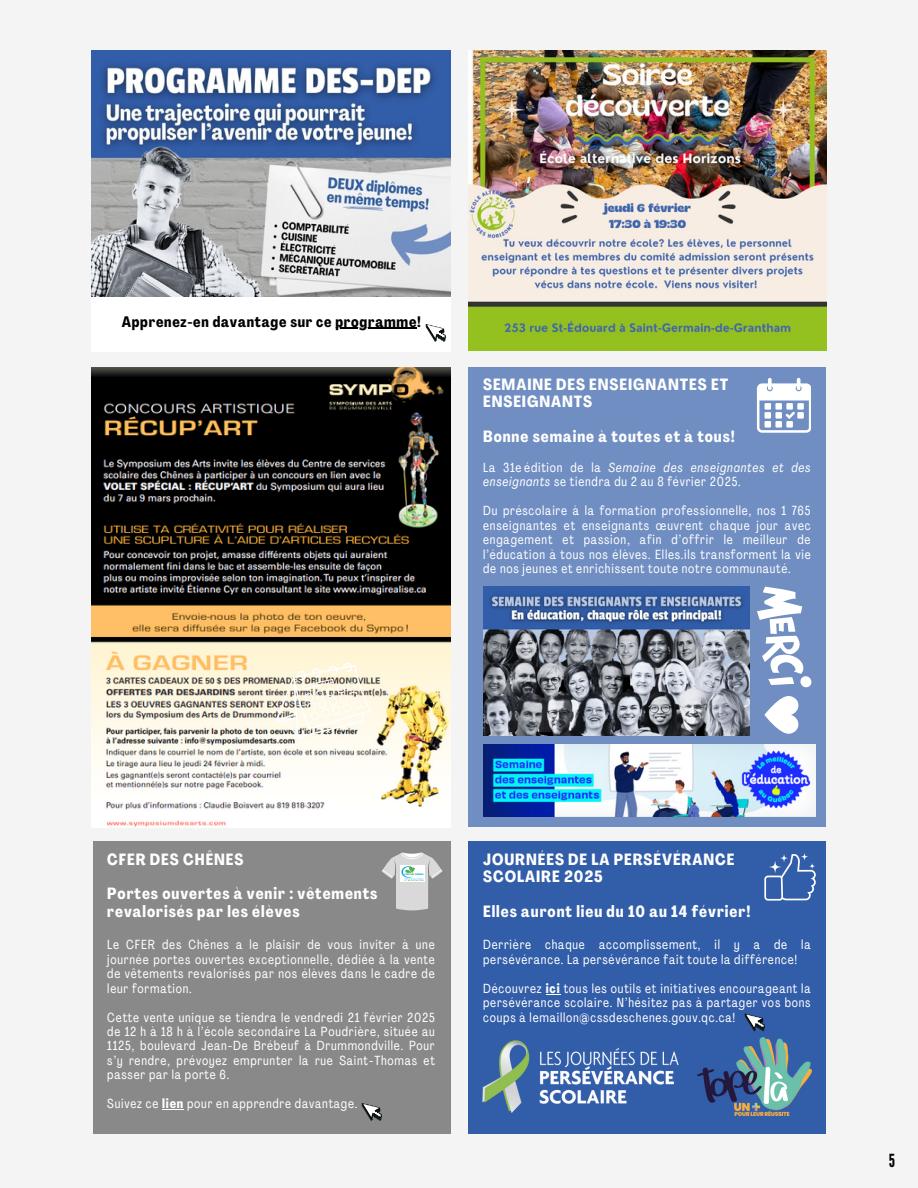
<style>
.page{position:relative;width:918px;height:1188px;background:#f4f4f4}
.page>*{position:absolute;margin:0;border:0;box-sizing:border-box;transform-origin:0 0}
.t1{font:18px "League Gothic";color:#000}
.t2{font:700 16.05px/17.4px "Agrandir Tight";letter-spacing:.06em;color:#fff}
.t3{font:700 15px "Agrandir Tight";letter-spacing:.05em;color:#000}
.t4{font:13.05px/14.4px "Agrandir Tight";letter-spacing:.06em;color:#fff;text-align:justify}
.s1{font-style:italic}
.s2{font-weight:700}
</style>
<div class="page">
<img style="left:468px;top:50px;width:358px;height:301px">
<img style="left:92px;top:50px;width:359px;height:247px">
<img style="left:92px;top:367px;width:359px;height:460px">
<div style="left:468px;top:367px;width:358px;height:460px;background:#708ec2"></div>
<div style="left:92px;top:297px;width:359px;height:55px;background:#fff"></div>
<hr style="left:336px;top:328px;width:81px;height:1px;background:#000">
<svg style="left:426px;top:324px;width:20px;height:18px"></svg>
<div style="left:93px;top:841px;width:358px;height:293px;background:#898989"></div>
<svg style="left:162px;top:1109px;width:22px;height:1px"></svg>
<svg style="left:362px;top:1103px;width:20px;height:18px"></svg>
<img style="left:483px;top:586px;width:267px;height:150px">
<img style="left:483px;top:745px;width:332px;height:72px">
<svg style="left:757px;top:587px;width:54px;height:101px"></svg>
<img style="left:275px;top:662px;width:96px;height:76px">
<svg style="left:757px;top:378px;width:54px;height:55px"></svg>
<svg style="left:382px;top:852px;width:60px;height:58px"></svg>
<img style="left:400px;top:866px;width:24px;height:16px">
<div style="left:468px;top:841px;width:358px;height:293px;background:#325da8"></div>
<img style="left:482px;top:1040px;width:216px;height:73px">
<img style="left:698px;top:1037px;width:113px;height:78px">
<svg style="left:546px;top:994px;width:14px;height:1px"></svg>
<svg style="left:745px;top:1013px;width:20px;height:18px"></svg>
<svg style="left:764px;top:696px;width:35px;height:38px"></svg>
<svg style="left:764px;top:853px;width:52px;height:47px"></svg>
<p class="t3" style="left:122px;top:315px;width:301px">Apprenez-en davantage sur ce programme!</p>
<h1 class="t2" style="left:483px;top:377px;width:246px">SEMAINE DES ENSEIGNANTES ET<br>ENSEIGNANTS</h1>
<h2 class="t2" style="left:483px;top:429px;width:253px">Bonne semaine à toutes et à tous!</h2>
<p class="t4" style="left:483px;top:461px;width:329px">La 31e édition de la <span class="s1">Semaine des enseignantes et des enseignants</span> se tiendra du 2 au 8 février 2025.</p>
<p class="t4" style="left:483px;top:505px;width:329px">Du préscolaire à la formation professionnelle, nos 1 765 enseignantes et enseignants œuvrent chaque jour avec engagement et passion, afin d’offrir le meilleur de l’éducation à tous nos élèves. Elles.ils transforment la vie de nos jeunes et enrichissent toute notre communauté.</p>
<h2 class="t2" style="left:107px;top:852px;width:138px">CFER DES CHÊNES</h2>
<p class="t2" style="left:107px;top:887px;width:272px">Portes ouvertes à venir : vêtements revalorisés par les élèves</p>
<p class="t4" style="left:107px;top:939px;width:329px">Le CFER des Chênes a le plaisir de vous inviter à une journée portes ouvertes exceptionnelle, dédiée à la vente de vêtements revalorisés par nos élèves dans le cadre de leur formation.</p>
<p class="t4" style="left:107px;top:1011px;width:329px">Cette vente unique se tiendra le vendredi 21 février 2025 de 12 h à 18 h à l’école secondaire La Poudrière, située au 1125, boulevard Jean-De Brébeuf à Drummondville. Pour s’y rendre, prévoyez emprunter la rue Saint-Thomas et passer par la porte 6.</p>
<p class="t4" style="left:107px;top:1098px;width:252px">Suivez ce <span class="s2">lien</span> pour en apprendre davantage.</p>
<p class="t2" style="left:483px;top:852px;width:253px">JOURNÉES DE LA PERSÉVÉRANCE<br>SCOLAIRE 2025</p>
<p class="t2" style="left:483px;top:904px;width:269px">Elles auront lieu du 10 au 14 février!</p>
<p class="t4" style="left:483px;top:939px;width:329px">Derrière chaque accomplissement, il y a de la persévérance. La persévérance fait toute la différence!</p>
<p class="t4" style="left:483px;top:982px;width:329px">Découvrez <span class="s2">ici</span> tous les outils et initiatives encourageant la persévérance scolaire. N’hésitez pas à partager vos bons coups à lemaillon@cssdeschenes.gouv.qc.ca!</p>
<p class="t1" style="left:889px;top:1150px;width:8px">5</p>
</div>
